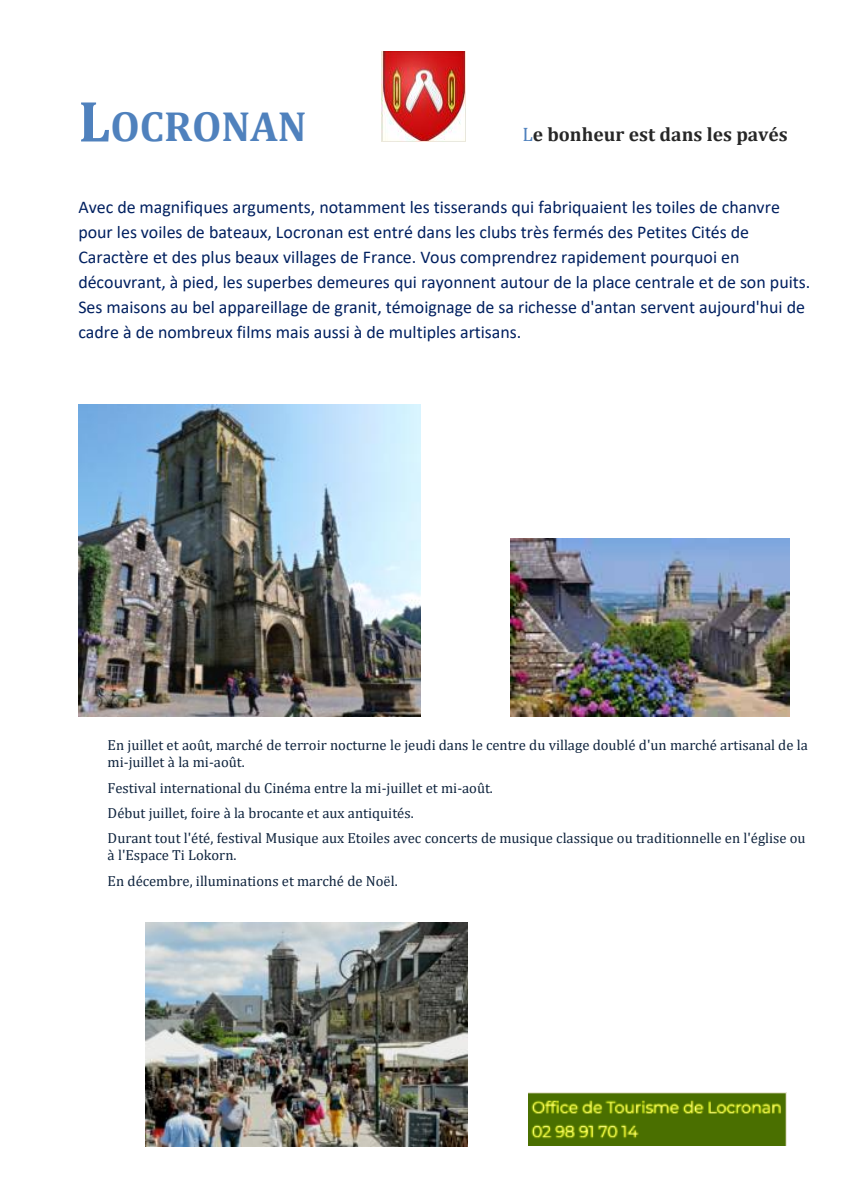
<style>
.page{position:relative;width:851px;height:1191px;background:#fff}
.page>*{position:absolute;margin:0;border:0;box-sizing:border-box;transform-origin:0 0}
.t1{font:700 42.4px "Cambria";color:#4f81bd}
.t2{font:700 19.4px "Cambria";color:#272727}
.t3{font:18px/25.2px "Calibri";color:#002060}
.t4{font:14.6px/25.2px "Cambria";color:#0f243e}
.s1{font-size:58.4px}
.s2{font-weight:400;color:#4f81bd}
</style>
<div class="page">
<img style="left:381px;top:51px;width:84px;height:91px">
<img style="left:78px;top:404px;width:343px;height:312px">
<img style="left:510px;top:538px;width:279px;height:178px">
<img style="left:145px;top:922px;width:322px;height:224px">
<img style="left:529px;top:1093px;width:257px;height:52px">
<h1 class="t1" style="left:78px;top:97px;width:230px"><span class="s1">L</span>OCRONAN</h1>
<p class="t2" style="left:522px;top:121px;width:267px"><span class="s2">L</span>e bonheur est dans les pavés</p>
<p class="t3" style="left:78px;top:194px;width:733px">Avec de magnifiques arguments, notamment les tisserands qui fabriquaient les toiles de chanvre pour les voiles de bateaux, Locronan est entré dans les clubs très fermés des Petites Cités de Caractère et des plus beaux villages de France. Vous comprendrez rapidement pourquoi en découvrant, à pied, les superbes demeures qui rayonnent autour de la place centrale et de son puits.<br>Ses maisons au bel appareillage de granit, témoignage de sa richesse d'antan servent aujourd'hui de cadre à de nombreux films mais aussi à de multiples artisans.</p>
<p class="t4" style="left:108px;top:736px;width:701px;line-height:17.2px">En juillet et août, marché de terroir nocturne le jeudi dans le centre du village doublé d'un marché artisanal de la mi-juillet à la mi-août.</p>
<p class="t4" style="left:108px;top:775px;width:699px">Festival international du Cinéma entre la mi-juillet et mi-août.<br>Début juillet, foire à la brocante et aux antiquités.<br>Durant tout l'été, festival Musique aux Etoiles avec concerts de musique classique ou traditionnelle en l'église ou</p>
<p class="t4" style="left:108px;top:842px;width:291px">à l'Espace Ti Lokorn.<br>En décembre, illuminations et marché de Noël.</p>
</div>
